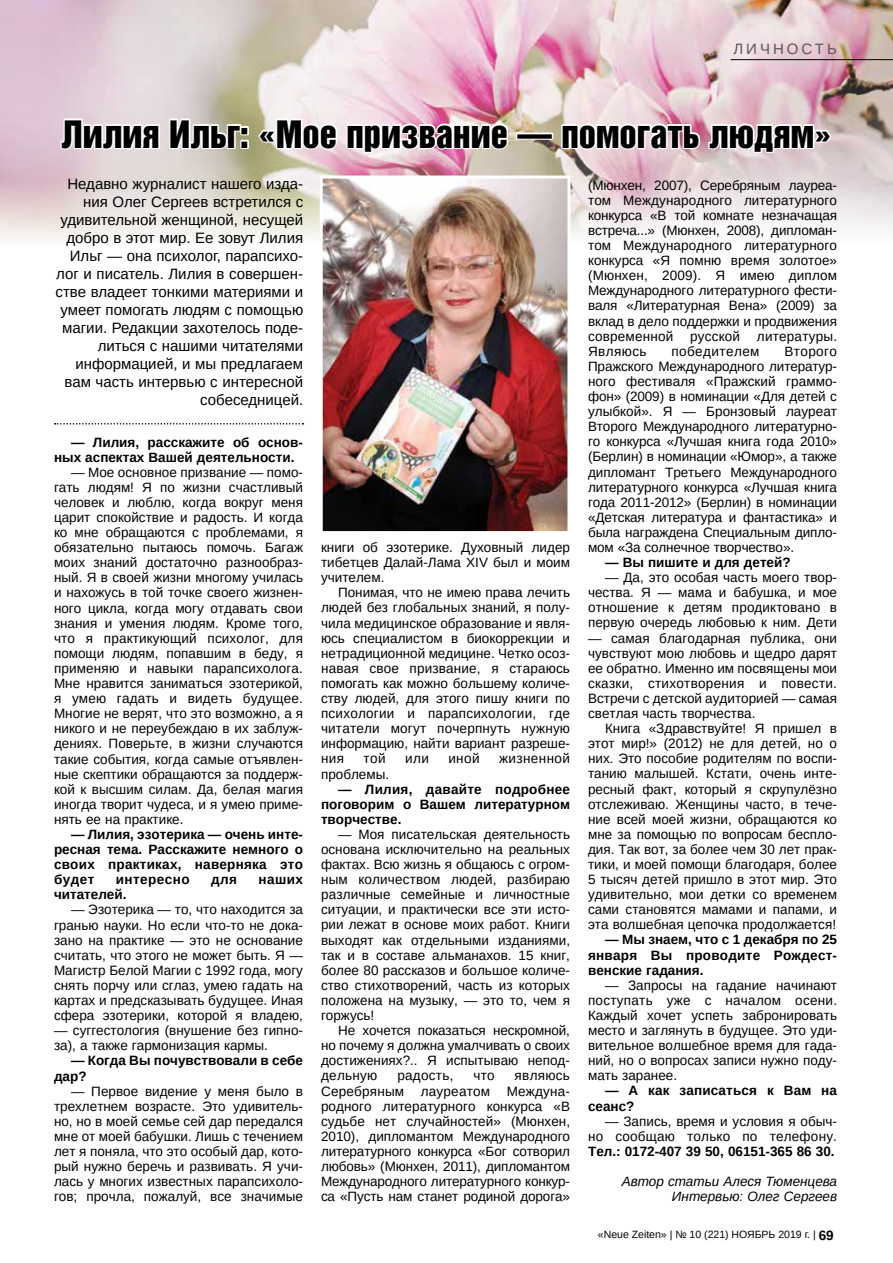
<style>
.page{position:relative;width:893px;height:1263px;background:#fff}
.page>*{position:absolute;margin:0;border:0;box-sizing:border-box;transform-origin:0 0}
.t1{font:34.5px "Helvetica Inserat Cyr Upright";color:#000}
.t2{font:15px/18px "Arimo";color:#000;text-align:right}
.t3{font:15px "Arimo";letter-spacing:.2em;color:#58595b}
.t4{font:13.5px/15.1px "Arimo";color:#000;text-align:justify}
.t5{font:700 13.5px/15.1px "Arimo";color:#000}
.t6{font:italic 13.5px/15.1px "Arimo";color:#000;text-align:right}
.t7{font:13.5px "Arimo";letter-spacing:.03em;color:#000}
.t8{font:700 13.5px "Arimo";letter-spacing:.035em;color:#000}
.t9{font:13.5px "Arimo";letter-spacing:.02em;color:#000}
.t10{font:10.5px "Arimo";color:#000}
.s1{font-weight:700;font-size:13.5px}
</style>
<div class="page">
<img style="left:0;top:0;width:893px;height:240px">
<svg style="left:59px;top:114px;width:102px;height:44px"></svg>
<svg style="left:168px;top:110px;width:82px;height:47px"></svg>
<svg style="left:256px;top:88px;width:83px;height:87px"></svg>
<img style="left:345px;top:114px;width:165px;height:44px">
<div style="left:516px;top:132px;width:37px;height:8px;border:3px solid #fff"></div>
<svg style="left:560px;top:97px;width:141px;height:73px"></svg>
<svg style="left:707px;top:97px;width:126px;height:73px"></svg>
<svg style="left:55px;top:423px;width:248px;height:1px"></svg>
<hr style="left:730px;top:59px;width:163px;height:1px;background:#000">
<img style="left:324px;top:180px;width:242px;height:350px">
<div style="left:320px;top:176px;width:250px;height:358px;border:3px solid #fff"></div>
<p class="t3" style="left:733px;top:39px;width:105px">ЛИЧНОСТЬ</p>
<h1 class="t1" style="left:62px;top:113px;width:771px">Лилия Ильг: «Мое призвание — помогать людям»</h1>
<p class="t2" style="left:56px;top:175px;width:249px">Недавно журналист нашего изда&shy;ния Олег Сергеев встретился с удивительной женщиной, несущей добро в этот мир. Ее зовут Лилия<br>Ильг — она психолог, парапсихо&shy;лог и писатель. Лилия в совершен&shy;стве владеет тонкими материями и умеет помогать людям с помощью магии. Редакции захотелось поде&shy;литься с нашими читателями информацией, и мы предлагаем вам часть интервью с интересной собеседницей.</p>
<p class="t5" style="left:54px;top:434px;width:251px;text-indent:17px">— Лилия, расскажите об основ&shy;ных аспектах Вашей деятельности.</p>
<p class="t4" style="left:54px;top:464px;width:251px;text-indent:17px">— Мое основное призвание — помо&shy;гать людям! Я по жизни счастливый человек и люблю, когда вокруг меня царит спокойствие и радость. И когда ко мне обращаются с проблемами, я обязательно пытаюсь помочь. Багаж моих знаний достаточно разнообраз&shy;ный. Я в своей жизни многому училась и нахожусь в той точке своего жизнен&shy;ного цикла, когда могу отдавать свои знания и умения людям. Кроме того, что я практикующий психолог, для помощи людям, попавшим в беду, я применяю и навыки парапсихолога.<br>Мне нравится заниматься эзотерикой, я умею гадать и видеть будущее.<br>Многие не верят, что это возможно, а я никого и не переубеждаю в их заблуж&shy;дениях. Поверьте, в жизни случаются такие события, когда самые отъявлен&shy;ные скептики обращаются за поддерж&shy;кой к высшим силам. Да, белая магия иногда творит чудеса, и я умею приме&shy;нять ее на практике.</p>
<p class="t5" style="left:54px;top:827px;width:251px;text-align:justify;text-indent:17px">— Лилия, эзотерика — очень инте&shy;ресная тема. Расскажите немного о своих практиках, наверняка это будет</p>
<p class="t8" style="left:116px;top:870px;width:75px">интересно</p>
<p class="t5" style="left:211px;top:872px;width:27px">для</p>
<p class="t5" style="left:258px;top:872px;width:46px">наших</p>
<p class="t5" style="left:54px;top:887px;width:74px">читателей.</p>
<p class="t4" style="left:54px;top:902px;width:251px;text-indent:17px">— Эзотерика — то, что находится за гранью науки. Но если что-то не дока&shy;зано на практике — это не основание считать, что этого не может быть. Я — Магистр Белой Магии с 1992 года, могу снять порчу или сглаз, умею гадать на картах и предсказывать будущее. Иная сфера эзотерики, которой я владею,</p>
<p class="t4" style="left:54px;top:1023px;width:250px">— суггестология (внушение без гипно&shy;за), а также гармонизация кармы.</p>
<p class="t5" style="left:54px;top:1053px;width:251px;text-indent:17px">— Когда Вы почувствовали в себе дар?</p>
<p class="t4" style="left:54px;top:1083px;width:251px;text-indent:17px">— Первое видение у меня было в трехлетнем возрасте. Это удивитель&shy;но, но в моей семье сей дар передался мне от моей бабушки. Лишь с течением лет я поняла, что это особый дар, кото&shy;рый нужно беречь и развивать. Я учи&shy;лась у многих известных парапсихоло&shy;гов; прочла, пожалуй, все значимые</p>
<p class="t4" style="left:321px;top:540px;width:251px">книги об эзотерике. Духовный лидер тибетцев Далай-Лама XIV был и моим учителем.</p>
<p class="t4" style="left:321px;top:585px;width:251px;text-indent:17px">Понимая, что не имею права лечить людей без глобальных знаний, я полу&shy;чила медицинское образование и явля&shy;юсь специалистом в биокоррекции и нетрадиционной медицине. Четко осоз&shy;навая свое призвание, я стараюсь помогать как можно большему количе&shy;ству людей, для этого пишу книги по психологии и парапсихологии, где читатели могут почерпнуть нужную информацию, найти вариант разреше&shy;ния</p>
<p class="t4" style="left:364px;top:751px;width:24px">той</p>
<p class="t4" style="left:405px;top:751px;width:25px">или</p>
<p class="t4" style="left:448px;top:751px;width:33px">иной</p>
<p class="t7" style="left:499px;top:750px;width:73px">жизненной</p>
<p class="t4" style="left:321px;top:766px;width:70px">проблемы.</p>
<p class="t5" style="left:321px;top:782px;width:251px;text-align:justify;text-indent:17px">— Лилия, давайте подробнее поговорим о Вашем литературном творчестве.</p>
<p class="t4" style="left:321px;top:827px;width:251px;text-indent:17px">— Моя писательская деятельность основана исключительно на реальных фактах. Всю жизнь я общаюсь с огром&shy;ным количеством людей, разбираю различные семейные и личностные ситуации, и практически все эти исто&shy;рии лежат в основе моих работ. Книги выходят как отдельными изданиями, так и в составе альманахов. 15 книг, более 80 рассказов и большое количе&shy;ство стихотворений, часть из которых положена на музыку, — это то, чем я горжусь!</p>
<p class="t4" style="left:321px;top:1023px;width:250px;text-indent:17px">Не хочется показаться нескромной, но почему я должна умалчивать о своих достижениях?.. Я испытываю непод&shy;дельную</p>
<p class="t4" style="left:321px;top:1068px;width:251px;text-indent:194px">являюсь Серебряным лауреатом Междуна&shy;родного литературного конкурса «В судьбе нет случайностей» (Мюнхен, 2010), дипломантом Международного литературного конкурса «Бог сотворил любовь» (Мюнхен, 2011), дипломантом Международного литературного конкур&shy;са «Пусть нам станет родиной дорога»</p>
<p class="t9" style="left:397px;top:1067px;width:58px">радость,</p>
<p class="t4" style="left:473px;top:1068px;width:23px">что</p>
<p class="t4" style="left:588px;top:178px;width:251px">(Мюнхен, 2007), Серебряным лауреа&shy;том Международного литературного конкурса «В той комнате незначащая встреча...» (Мюнхен, 2008), дипломан&shy;том Международного литературного конкурса «Я помню время золотое» (Мюнхен, 2009). Я имею диплом Международного литературного фести&shy;валя «Литературная Вена» (2009) за вклад в дело поддержки и продвижения современной русской литературы.<br>Являюсь</p>
<p class="t7" style="left:671px;top:343px;width:90px">победителем</p>
<p class="t4" style="left:588px;top:344px;width:251px;text-indent:196px">Второго Пражского Международного литератур&shy;ного фестиваля «Пражский граммо&shy;фон» (2009) в номинации «Для детей с улыбкой». Я — Бронзовый лауреат Второго Международного литературно&shy;го конкурса «Лучшая книга года 2010» (Берлин) в номинации «Юмор», а также дипломант Третьего Международного литературного конкурса «Лучшая книга года 2011-2012» (Берлин) в номинации «Детская литература и фантастика» и была награждена Специальным дипло&shy;мом «За солнечное творчество».</p>
<p class="t5" style="left:605px;top:555px;width:187px">— Вы пишите и для детей?</p>
<p class="t4" style="left:588px;top:570px;width:251px;text-indent:17px">— Да, это особая часть моего твор&shy;чества. Я — мама и бабушка, и мое отношение к детям продиктовано в первую очередь любовью к ним. Дети</p>
<p class="t4" style="left:588px;top:630px;width:251px">— самая благодарная публика, они чувствуют мою любовь и щедро дарят ее обратно. Именно им посвящены мои сказки, стихотворения и повести.<br>Встречи с детской аудиторией — самая светлая часть творчества.</p>
<p class="t4" style="left:588px;top:721px;width:251px;text-indent:17px">Книга «Здравствуйте! Я пришел в этот мир!» (2012) не для детей, но о них. Это пособие родителям по воспи&shy;танию малышей. Кстати, очень инте&shy;ресный факт, который я скрупулёзно отслеживаю. Женщины часто, в тече&shy;ние всей моей жизни, обращаются ко мне за помощью по вопросам беспло&shy;дия. Так вот, за более чем 30 лет прак&shy;тики, и моей помощи благодаря, более 5 тысяч детей пришло в этот мир. Это удивительно, мои детки со временем сами становятся мамами и папами, и эта волшебная цепочка продолжается!</p>
<p class="t5" style="left:588px;top:932px;width:251px;text-align:justify;text-indent:17px">— Мы знаем, что с 1 декабря по 25 января Вы проводите Рождест&shy;венские гадания.</p>
<p class="t4" style="left:588px;top:977px;width:251px;text-indent:17px">— Запросы на гадание начинают поступать уже с началом осени.<br>Каждый хочет успеть забронировать место и заглянуть в будущее. Это уди&shy;вительное волшебное время для гада&shy;ний, но о вопросах записи нужно поду&shy;мать заранее.</p>
<p class="t5" style="left:588px;top:1083px;width:251px;text-indent:17px">— А как записаться к Вам на сеанс?</p>
<p class="t4" style="left:588px;top:1113px;width:251px;text-align:right">— Запись, время и условия я обыч&shy;но сообщаю только по телефону.</p>
<p class="t5" style="left:588px;top:1144px;width:248px">Тел.: 0172-407 39 50, 06151-365 86 30.</p>
<p class="t6" style="left:622px;top:1173px;width:217px">Автор статьи Алеся Тюменцева<br>Интервью: Олег Сергеев</p>
<p class="t10" style="left:598px;top:1228px;width:237px">«Neue Zeiten» | № 10 (221) НОЯБРЬ 2019 г. | <span class="s1">69</span></p>
</div>
